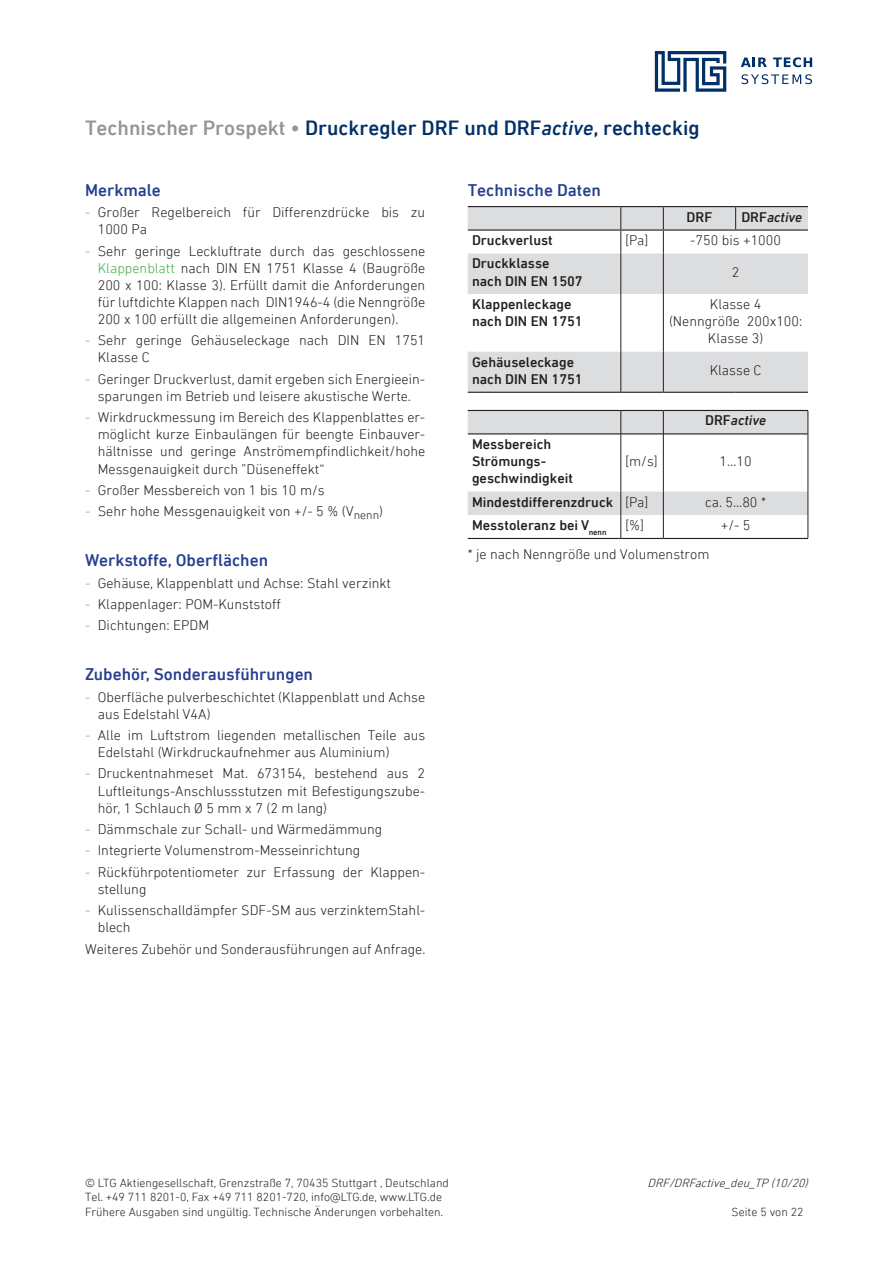
<style>
.page{position:relative;width:893px;height:1263px;background:#fff}
.page>*{position:absolute;margin:0;border:0;box-sizing:border-box;transform-origin:0 0}
.t1{font:500 21px "DIN Next LT Pro";color:#003067}
.t2{font:500 17.25px "DIN Next LT Pro";color:#253f8e}
.t3{font:300 14.25px/17.1px "DIN Next LT Pro";color:#231f20}
.t4{font:500 14.25px/17.1px "DIN Next LT Pro";color:#231f20}
.t5{font:italic 500 14.25px "DIN Next LT Pro";color:#231f20}
.t6{font:300 12px/14.4px "DIN Next LT Pro";color:#231f20}
.t7{font:italic 300 12px "DIN Next LT Pro";color:#231f20}
.s1{color:#939598}
.s2{font-style:italic}
.s3{color:#40ae49}
.s4{font-style:normal}
.s5{font-weight:300}
</style>
<div class="page">
<svg style="left:741px;top:58px;width:26px;height:9px"></svg>
<svg style="left:773px;top:57px;width:39px;height:10px"></svg>
<svg style="left:742px;top:74px;width:70px;height:10px"></svg>
<svg style="left:655px;top:51px;width:71px;height:41px"></svg>
<svg style="left:468px;top:207px;width:340px;height:185px;fill:#dcdddf"></svg>
<svg style="left:735px;top:207px;width:1px;height:22px"></svg>
<svg style="left:621px;top:207px;width:1px;height:46px"></svg>
<svg style="left:663px;top:207px;width:1px;height:46px"></svg>
<hr style="left:621px;top:253px;width:1px;height:41px;background:#231f20">
<hr style="left:663px;top:253px;width:1px;height:41px;background:#231f20">
<hr style="left:621px;top:294px;width:1px;height:58px;background:#231f20">
<hr style="left:663px;top:294px;width:1px;height:58px;background:#231f20">
<hr style="left:621px;top:352px;width:1px;height:40px;background:#231f20">
<hr style="left:663px;top:352px;width:1px;height:40px;background:#231f20">
<hr style="left:468px;top:206px;width:153px;height:1px;background:#231f20">
<hr style="left:621px;top:206px;width:42px;height:1px;background:#231f20">
<hr style="left:663px;top:206px;width:73px;height:1px;background:#231f20">
<hr style="left:736px;top:206px;width:72px;height:1px;background:#231f20">
<hr style="left:468px;top:229px;width:153px;height:2px;background:#231f20">
<hr style="left:621px;top:229px;width:42px;height:2px;background:#231f20">
<hr style="left:663px;top:229px;width:73px;height:2px;background:#231f20">
<hr style="left:736px;top:229px;width:72px;height:2px;background:#231f20">
<hr style="left:468px;top:392px;width:153px;height:1px;background:#231f20">
<hr style="left:621px;top:392px;width:42px;height:1px;background:#231f20">
<hr style="left:663px;top:392px;width:73px;height:1px;background:#231f20">
<hr style="left:736px;top:392px;width:72px;height:1px;background:#231f20">
<hr style="left:468px;top:538px;width:153px;height:1px;background:#231f20">
<hr style="left:621px;top:538px;width:42px;height:1px;background:#231f20">
<hr style="left:663px;top:538px;width:145px;height:1px;background:#231f20">
<svg style="left:468px;top:410px;width:341px;height:128px"></svg>
<h1 class="t1" style="left:85px;top:115px;width:616px"><span class="s1">Technischer Prospekt •</span> Druckregler DRF und DRF<span class="s2">active</span>, rechteckig</h1>
<p class="t2" style="left:85px;top:180px;width:77px">Merkmale</p>
<p class="t3" style="left:98px;top:204px;width:329px;text-indent:-13px"><span class="s1">-</span> Großer Regelbereich für Differenzdrücke bis zu<br>1000 Pa</p>
<p class="t3" style="left:98px;top:242px;width:329px;text-align:justify;text-indent:-13px"><span class="s1">-</span> Sehr geringe Leckluftrate durch das geschlossene <span class="s3">Klappenblatt</span> nach DIN EN 1751 Klasse 4 (Baugröße 200 x 100: Klasse 3). Erfüllt damit die Anforderungen für luftdichte Klappen nach DIN1946-4 (die Nenngröße 200 x 100 erfüllt die allgemeinen Anforderungen).</p>
<p class="t3" style="left:98px;top:332px;width:329px;text-indent:-13px"><span class="s1">-</span> Sehr geringe Gehäuseleckage nach DIN EN 1751<br>Klasse C</p>
<p class="t3" style="left:85px;top:370px;width:342px;text-align:center"><span class="s1">-</span> Geringer Druckverlust, damit ergeben sich Energieein&shy;sparungen im Betrieb und leisere akustische Werte.</p>
<p class="t3" style="left:98px;top:409px;width:329px;text-align:justify;text-indent:-13px"><span class="s1">-</span> Wirkdruckmessung im Bereich des Klappenblattes er&shy;möglicht kurze Einbaulängen für beengte Einbauver&shy;hältnisse und geringe Anströmempfindlichkeit/hohe Messgenauigkeit durch ”Düseneffekt“</p>
<p class="t3" style="left:85px;top:481px;width:241px"><span class="s1">-</span> Großer Messbereich von 1 bis 10 m/s</p>
<p class="t3" style="left:85px;top:503px;width:300px"><span class="s1">-</span> Sehr hohe Messgenauigkeit von +/- 5 % (V<sub>nenn</sub>)</p>
<p class="t2" style="left:85px;top:550px;width:185px">Werkstoffe, Oberflächen</p>
<p class="t3" style="left:85px;top:574px;width:307px"><span class="s1">-</span> Gehäuse, Klappenblatt und Achse: Stahl verzinkt</p>
<p class="t3" style="left:85px;top:595px;width:197px"><span class="s1">-</span> Klappenlager: POM-Kunststoff</p>
<p class="t3" style="left:85px;top:617px;width:126px"><span class="s1">-</span> Dichtungen: EPDM</p>
<p class="t2" style="left:85px;top:664px;width:230px">Zubehör, Sonderausführungen</p>
<p class="t3" style="left:98px;top:688px;width:329px;text-indent:-13px"><span class="s1">-</span> Oberfläche pulverbeschichtet (Klappenblatt und Achse aus Edelstahl V4A)</p>
<p class="t3" style="left:98px;top:726px;width:329px;text-indent:-13px"><span class="s1">-</span> Alle im Luftstrom liegenden metallischen Teile aus<br>Edelstahl (Wirkdruckaufnehmer aus Aluminium)</p>
<p class="t3" style="left:98px;top:765px;width:329px;text-align:justify;text-indent:-13px"><span class="s1">-</span> Druckentnahmeset Mat. 673154, bestehend aus 2<br>Luftleitungs-Anschlussstutzen mit Befestigungszube&shy;hör, 1 Schlauch Ø 5 mm x 7 (2 m lang)</p>
<p class="t3" style="left:85px;top:820px;width:299px"><span class="s1">-</span> Dämmschale zur Schall- und Wärmedämmung</p>
<p class="t3" style="left:85px;top:842px;width:277px"><span class="s1">-</span> Integrierte Volumenstrom-Messeinrichtung</p>
<p class="t3" style="left:98px;top:863px;width:329px;text-indent:-13px"><span class="s1">-</span> Rückführpotentiometer zur Erfassung der Klappen&shy;stellung</p>
<p class="t3" style="left:98px;top:901px;width:329px;text-indent:-13px"><span class="s1">-</span> Kulissenschalldämpfer SDF-SM aus verzinktemStahl&shy;blech</p>
<p class="t3" style="left:85px;top:940px;width:342px">Weiteres Zubehör und Sonderausführungen auf Anfrage.</p>
<p class="t2" style="left:468px;top:180px;width:135px">Technische Daten</p>
<p class="t4" style="left:687px;top:208px;width:27px">DRF</p>
<p class="t5" style="left:741px;top:208px;width:62px"><span class="s4">DRF</span>active</p>
<p class="t4" style="left:472px;top:231px;width:82px">Druckverlust</p>
<p class="t3" style="left:625px;top:231px;width:25px">[Pa]</p>
<p class="t3" style="left:690px;top:231px;width:92px">-750 bis +1000</p>
<p class="t4" style="left:472px;top:255px;width:112px">Druckklasse nach DIN EN 1507</p>
<p class="t3" style="left:732px;top:263px;width:9px">2</p>
<p class="t4" style="left:472px;top:295px;width:112px">Klappenleckage nach DIN EN 1751</p>
<p class="t3" style="left:669px;top:295px;width:135px;text-align:center">Klasse 4<br>(Nenngröße 200x100:<br>Klasse 3)</p>
<p class="t4" style="left:472px;top:353px;width:112px">Gehäuseleckage nach DIN EN 1751</p>
<p class="t3" style="left:710px;top:362px;width:53px">Klasse C</p>
<p class="t5" style="left:705px;top:412px;width:62px"><span class="s4">DRF</span>active</p>
<p class="t4" style="left:472px;top:435px;width:103px">Messbereich<br>Strömungs&shy;geschwindigkeit</p>
<p class="t3" style="left:625px;top:452px;width:34px">[m/s]</p>
<p class="t3" style="left:720px;top:452px;width:34px">1...10</p>
<p class="t4" style="left:472px;top:493px;width:178px">Mindestdifferenzdruck <span class="s5">[Pa]</span></p>
<p class="t3" style="left:705px;top:493px;width:62px">ca. 5...80 *</p>
<p class="t4" style="left:472px;top:516px;width:136px">Messtoleranz bei V<sub>nenn</sub></p>
<p class="t3" style="left:625px;top:516px;width:21px">[%]</p>
<p class="t3" style="left:721px;top:516px;width:31px">+/- 5</p>
<p class="t3" style="left:468px;top:545px;width:243px">* je nach Nenngröße und Volumenstrom</p>
<p class="t6" style="left:85px;top:1175px;width:365px">© LTG Aktiengesellschaft, Grenzstraße 7, 70435 Stuttgart , Deutschland</p>
<p class="t7" style="left:648px;top:1176px;width:165px">DRF/DRFactive_deu_TP (10/20)</p>
<p class="t6" style="left:85px;top:1190px;width:360px">Tel. +49 711 8201-0, Fax +49 711 8201-720, info@LTG.de, www.LTG.de<br>Frühere Ausgaben sind ungültig. Technische Änderungen vorbehalten.</p>
<p class="t6" style="left:732px;top:1204px;width:74px">Seite 5 von 22</p>
</div>
